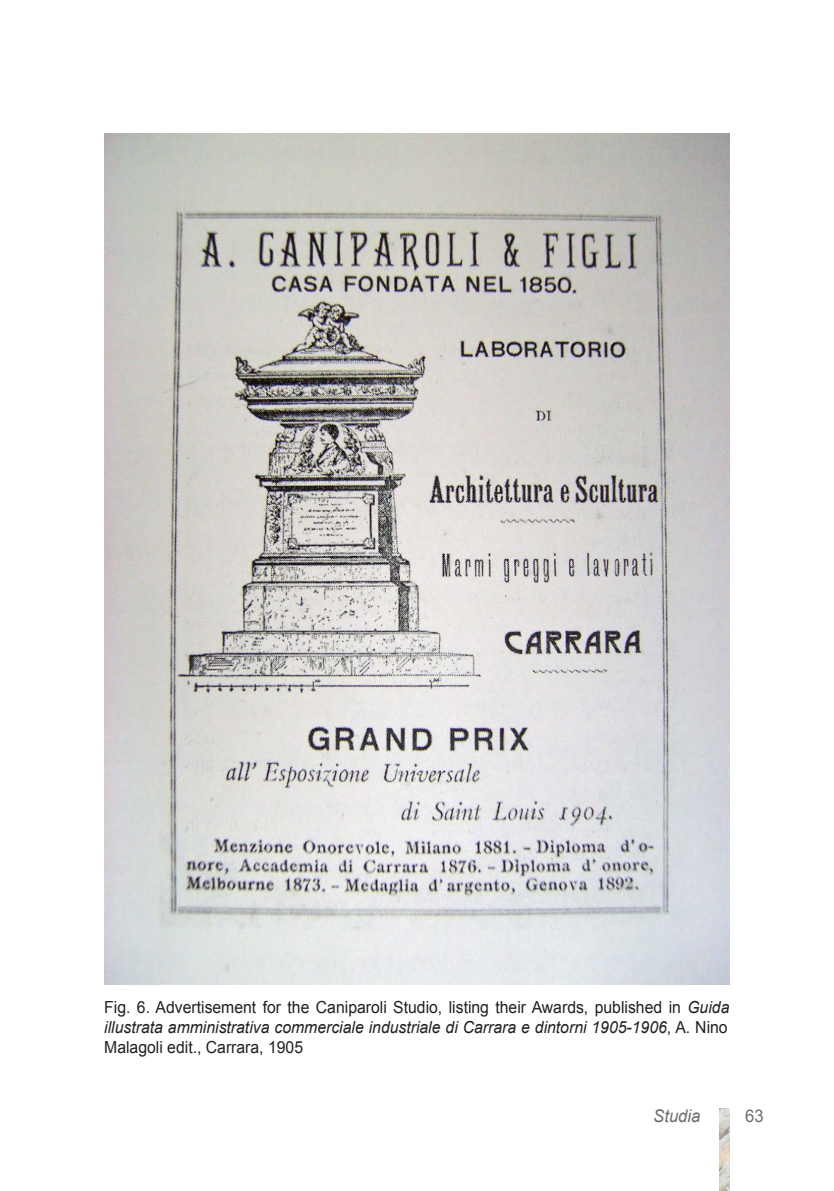
<style>
.page{position:relative;width:834px;height:1191px;background:#fff}
.page>*{position:absolute;margin:0;border:0;box-sizing:border-box;transform-origin:0 0}
.t1{font:italic 17.5px "Arial";color:#6c6d70;scale:.95 1}
.t2{font:17.5px "Arial";color:#6c6d70;scale:.95 1}
.t3{font:16.62px/20.1px "Arial";color:#231f20;text-align:justify;scale:.95 1}
.s1{font-style:italic}
</style>
<div class="page">
<img style="left:719px;top:1108px;width:10px;height:83px">
<img style="left:104px;top:134px;width:625px;height:850px">
<p class="t3" style="left:104px;top:997px;width:659px">Fig. 6. Advertisement for the Caniparoli Studio, listing their Awards, published in <span class="s1">Guida illustrata amministrativa commerciale industriale di Carrara e dintorni 1905-1906</span>, A. Nino Malagoli edit., Carrara, 1905</p>
<p class="t1" style="left:653px;top:1104px;width:51px">Studia</p>
<p class="t2" style="left:745px;top:1103px;width:21px">63</p>
</div>
